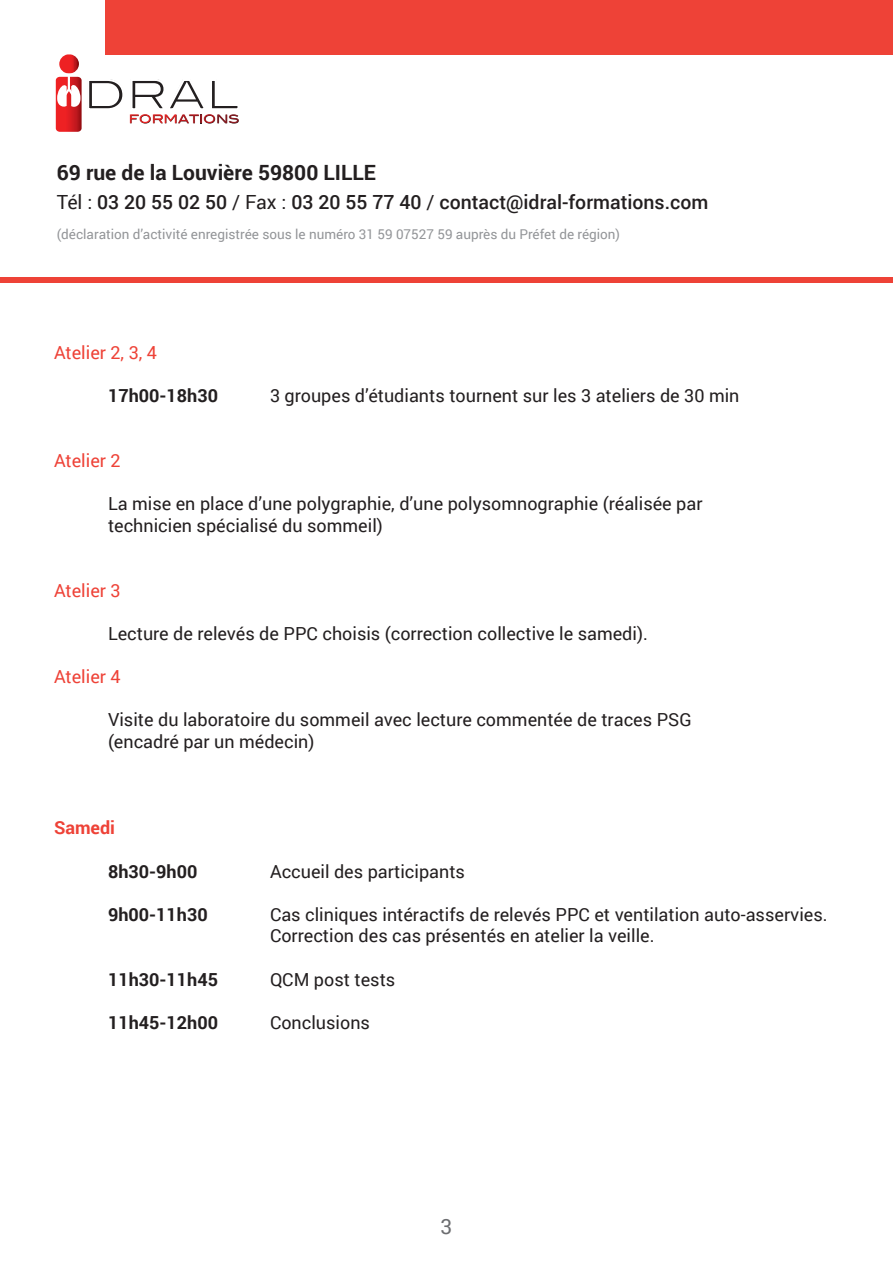
<style>
.page{position:relative;width:893px;height:1263px;background:#fff}
.page>*{position:absolute;margin:0;border:0;box-sizing:border-box;transform-origin:0 0}
.t1{font:700 21px "Roboto";color:#231f20}
.t2{font:21px "Roboto";color:#6c6d70}
.t3{font:500 19.5px "Roboto";color:#231f20}
.t4{font:18px/21.6px "Roboto";color:#231f20}
.t5{font:700 18px "Roboto";color:#231f20}
.t6{font:18px "Roboto";color:#ee4237}
.t7{font:700 18px "Roboto";color:#ee4237}
.t8{font:13.5px "Roboto";color:#939598}
.t9{font:11.7px "Blair Md ITCTT Medium";color:#ee2323}
.s1{color:#bf181e}
.s2{color:#8e1b22}
.s3{font-weight:400}
</style>
<div class="page">
<div style="left:53px;top:74px;width:32px;height:61px;border:3px solid #fff;border-radius:5px"></div>
<svg style="left:54px;top:54px;width:187px;height:79px"></svg>
<div style="left:105px;top:0;width:788px;height:54px;background:#ee4237"></div>
<div style="left:0;top:278px;width:893px;height:5px;background:#ee4237"></div>
<p class="t9" style="left:129px;top:110px;width:112px">FORM<span class="s1">ATIO</span><span class="s2">NS</span></p>
<p class="t1" style="left:57px;top:158px;width:321px">69 rue de la Louvière 59800 LILLE</p>
<p class="t3" style="left:57px;top:188px;width:653px"><span class="s3">Tél :</span> 03 20 55 02 50 <span class="s3">/ Fax :</span> 03 20 55 77 40 <span class="s3">/</span> contact@idral-formations.com</p>
<p class="t8" style="left:57px;top:224px;width:565px">(déclaration d’activité enregistrée sous le numéro 31 59 07527 59 auprès du Préfet de région)</p>
<p class="t6" style="left:54px;top:340px;width:104px">Atelier 2, 3, 4</p>
<p class="t5" style="left:108px;top:383px;width:111px">17h00-18h30</p>
<p class="t4" style="left:270px;top:384px;width:471px">3 groupes d’étudiants tournent sur les 3 ateliers de 30 min</p>
<p class="t6" style="left:54px;top:448px;width:68px">Atelier 2</p>
<p class="t4" style="left:108px;top:492px;width:596px">La mise en place d’une polygraphie, d’une polysomnographie (réalisée par technicien spécialisé du sommeil)</p>
<p class="t6" style="left:54px;top:578px;width:68px">Atelier 3</p>
<p class="t4" style="left:108px;top:622px;width:541px">Lecture de relevés de PPC choisis (correction collective le samedi).</p>
<p class="t6" style="left:54px;top:664px;width:68px">Atelier 4</p>
<p class="t4" style="left:108px;top:708px;width:585px">Visite du laboratoire du sommeil avec lecture commentée de traces PSG</p>
<p class="t4" style="left:108px;top:730px;width:208px">(encadré par un médecin)</p>
<p class="t7" style="left:54px;top:815px;width:63px">Samedi</p>
<p class="t5" style="left:108px;top:858px;width:91px">8h30-9h00</p>
<p class="t4" style="left:270px;top:860px;width:196px">Accueil des participants</p>
<p class="t5" style="left:108px;top:902px;width:101px">9h00-11h30</p>
<p class="t4" style="left:270px;top:903px;width:559px">Cas cliniques intéractifs de relevés PPC et ventilation auto-asservies.</p>
<p class="t4" style="left:270px;top:924px;width:386px">Correction des cas présentés en atelier la veille.</p>
<p class="t5" style="left:108px;top:966px;width:111px">11h30-11h45</p>
<p class="t4" style="left:270px;top:968px;width:127px">QCM post tests</p>
<p class="t5" style="left:108px;top:1010px;width:111px">11h45-12h00</p>
<p class="t4" style="left:270px;top:1011px;width:101px">Conclusions</p>
<p class="t2" style="left:441px;top:1212px;width:13px">3</p>
</div>
